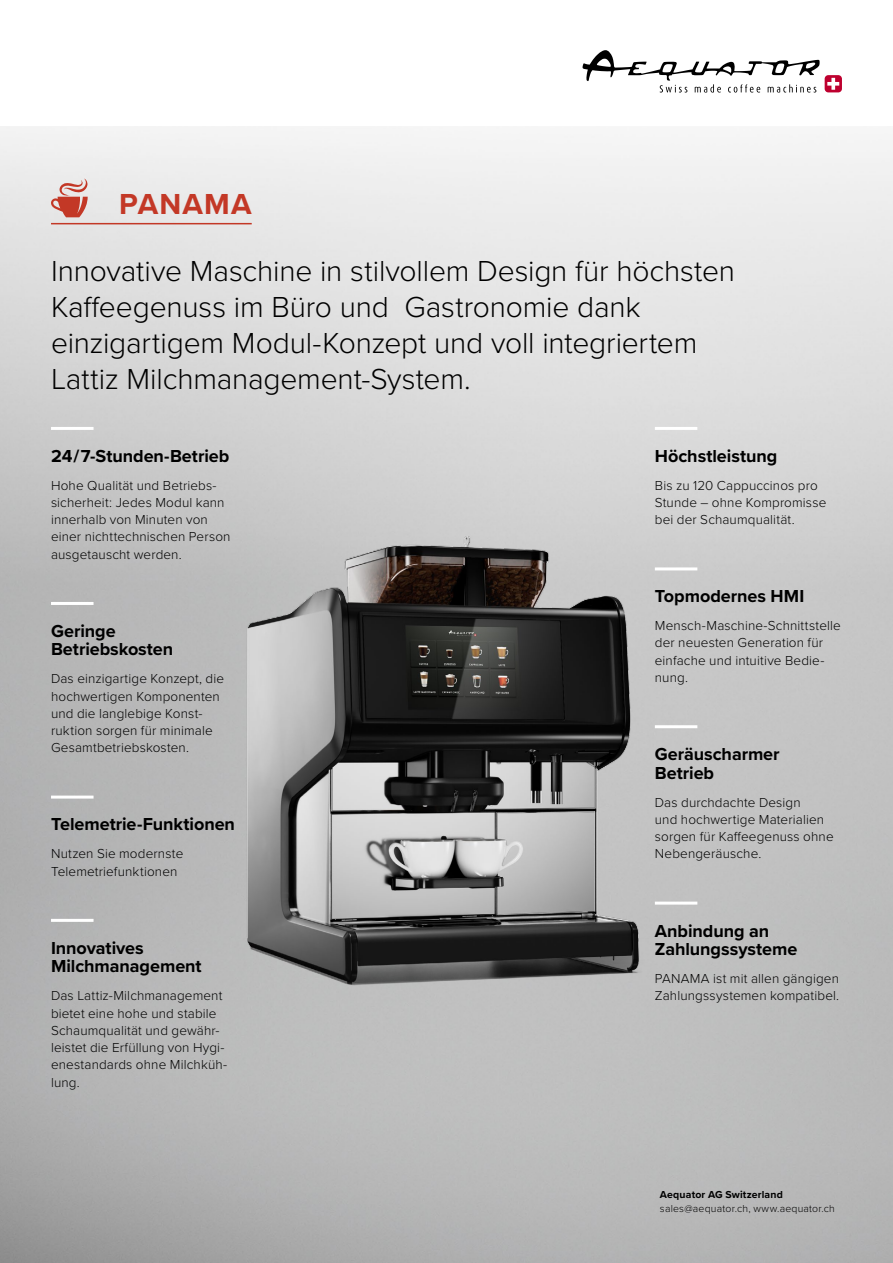
<style>
.page{position:relative;width:893px;height:1263px;background:#fff}
.page>*{position:absolute;margin:0;border:0;box-sizing:border-box;transform-origin:0 0}
.t1{font:300 30px/36px "Proxima Nova";letter-spacing:-.005em;color:#000}
.t2{font:700 30px "Proxima Nova";letter-spacing:.04em;color:#c33826}
.t3{font:700 18px/18.6px "Proxima Nova";color:#000}
.t4{font:300 13.5px/17.2px "Proxima Nova";letter-spacing:.01em;color:#000}
.t5{font:300 10.5px "Proxima Nova";letter-spacing:.02em;color:#000}
.t6{font:700 10.5px "Proxima Nova";letter-spacing:.015em;color:#000}
</style>
<div class="page">
<svg style="left:583px;top:50px;width:237px;height:43px"></svg>
<div style="left:825px;top:75px;width:17px;height:17px;background:#be002f;border-radius:4px"></div>
<svg style="left:827px;top:78px;width:12px;height:12px"></svg>
<hr style="left:51px;top:223px;width:201px;height:1px;background:#c33826">
<img style="left:245px;top:535px;width:406px;height:451px">
<svg style="left:51px;top:179px;width:37px;height:38px"></svg>
<h1 class="t2" style="left:119px;top:182px;width:134px">PANAMA</h1>
<h1 class="t1" style="left:51px;top:251px;width:685px">Innovative Maschine in stilvollem Design für höchsten Kaffeegenuss im Büro und Gastronomie dank einzigartigem Modul-Konzept und voll integriertem Lattiz Milchmanagement-System.</h1>
<h2 class="t3" style="left:51px;top:446px;width:180px">24/7-Stunden-Betrieb</h2>
<p class="t4" style="left:51px;top:476px;width:181px">Hohe Qualität und Betriebs&shy;sicherheit: Jedes Modul kann innerhalb von Minuten von einer nichttechnischen Person ausgetauscht werden.</p>
<h2 class="t3" style="left:51px;top:621px;width:124px">Geringe<br>Betriebskosten</h2>
<p class="t4" style="left:51px;top:669px;width:175px">Das einzigartige Konzept, die hochwertigen Komponenten und die langlebige Konst&shy;ruktion sorgen für minimale<br>Gesamtbetriebskosten.</p>
<h2 class="t3" style="left:51px;top:815px;width:186px">Telemetrie-Funktionen</h2>
<p class="t4" style="left:51px;top:844px;width:134px">Nutzen Sie modernste<br>Telemetriefunktionen</p>
<h2 class="t3" style="left:51px;top:938px;width:152px">Innovatives<br>Milchmanagement</h2>
<p class="t4" style="left:51px;top:986px;width:178px">Das Lattiz-Milchmanagement bietet eine hohe und stabile<br>Schaumqualität und gewähr&shy;leistet die Erfüllung von Hygi&shy;enestandards ohne Milchküh&shy;lung.</p>
<h2 class="t3" style="left:655px;top:446px;width:124px">Höchstleistung</h2>
<p class="t4" style="left:655px;top:476px;width:173px">Bis zu 120 Cappuccinos pro<br>Stunde – ohne Kompromisse bei der Schaumqualität.</p>
<h2 class="t3" style="left:655px;top:587px;width:151px">Topmodernes HMI</h2>
<p class="t4" style="left:655px;top:616px;width:187px">Mensch-Maschine-Schnittstelle der neuesten Generation für einfache und intuitive Bedie&shy;nung.</p>
<h2 class="t3" style="left:655px;top:744px;width:126px">Geräuscharmer<br>Betrieb</h2>
<p class="t4" style="left:655px;top:793px;width:180px">Das durchdachte Design<br>und hochwertige Materialien sorgen für Kaffeegenuss ohne<br>Nebengeräusche.</p>
<h2 class="t3" style="left:655px;top:921px;width:144px">Anbindung an<br>Zahlungssysteme</h2>
<p class="t4" style="left:655px;top:969px;width:186px">PANAMA ist mit allen gängigen<br>Zahlungssystemen kompatibel.</p>
<p class="t6" style="left:660px;top:1186px;width:124px">Aequator AG Switzerland</p>
<p class="t5" style="left:660px;top:1200px;width:177px">sales@aequator.ch, www.aequator.ch</p>
</div>
